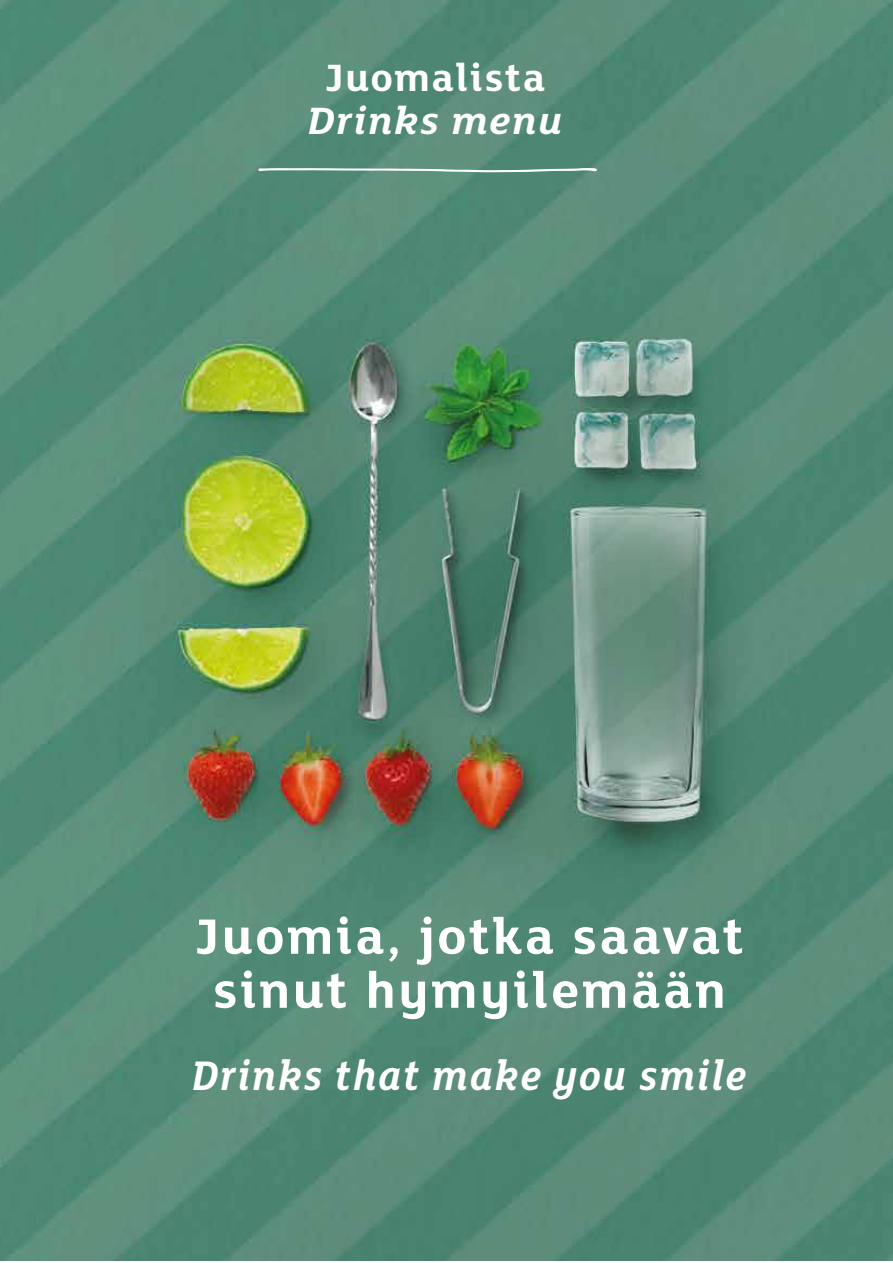
<style>
.page{position:relative;width:893px;height:1263px;background:#fff}
.page>*{position:absolute;margin:0;border:0;box-sizing:border-box;transform-origin:0 0}
.t1{font:700 54px/54px "FS Lola";letter-spacing:.05em;color:#fff;text-align:center}
.t2{font:italic 700 45px "FS Lola";letter-spacing:.05em;color:#fff;scale:.9 1}
.t3{font:700 41.4px "FS Lola";letter-spacing:.04em;color:#fff}
.t4{font:italic 700 41.4px "FS Lola";letter-spacing:.04em;color:#fff}
</style>
<div class="page">
<img style="left:0;top:0;width:893px;height:1261px">
<svg style="left:257px;top:167px;width:340px;height:6px"></svg>
<p class="t3" style="left:325px;top:49px;width:222px">Juomalista</p>
<p class="t4" style="left:308px;top:92px;width:256px">Drinks menu</p>
<p class="t1" style="left:195px;top:906px;width:551px">Juomia, jotka saavat sinut hymyilemään</p>
<p class="t2" style="left:192px;top:1045px;width:617px">Drinks that make you smile</p>
</div>
